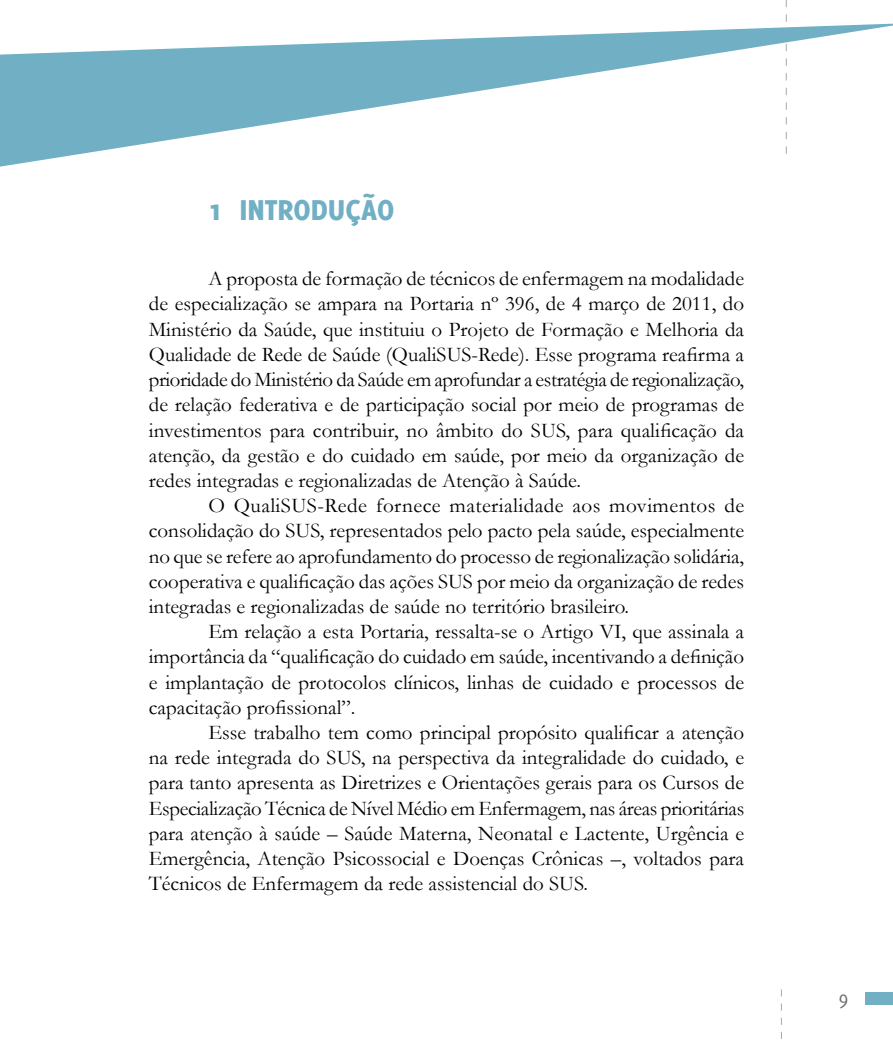
<style>
.page{position:relative;width:893px;height:1042px;background:#fff}
.page>*{position:absolute;margin:0;border:0;box-sizing:border-box;transform-origin:0 0}
.t1{font:800 31.5px "Delicious";color:#70afc4}
.t2{font:21px "Garamond";color:#000}
.t3{font:21px "Garamond";letter-spacing:-.02em;color:#000}
.t4{font:21px "Garamond";letter-spacing:.02em;color:#000}
.t5{font:21px "Delicious";color:#6d6e71}
</style>
<div class="page">
<svg style="left:786px;top:0;width:1px;height:22px"></svg>
<div style="left:866px;top:991px;width:27px;height:13px;background:#70afc4"></div>
<svg style="left:781px;top:989px;width:1px;height:50px"></svg>
<svg style="left:0;top:23px;width:893px;height:144px"></svg>
<p class="t1" style="left:208px;top:192px;width:188px">1 INTRODUÇÃO</p>
<p class="t2" style="left:208px;top:264px;width:537px">A proposta de formação de técnicos de enfermagem na modalidade</p>
<p class="t2" style="left:149px;top:290px;width:597px">de especialização se ampara na Portaria nº 396, de 4 março de 2011, do</p>
<p class="t2" style="left:149px;top:315px;width:597px">Ministério da Saúde, que instituiu o Projeto de Formação e Melhoria da</p>
<p class="t2" style="left:149px;top:340px;width:597px">Qualidade de Rede de Saúde (QualiSUS-Rede). Esse programa reafirma a</p>
<p class="t3" style="left:149px;top:365px;width:597px">prioridade do Ministério da Saúde em aprofundar a estratégia de regionalização,</p>
<p class="t2" style="left:149px;top:390px;width:597px">de relação federativa e de participação social por meio de programas de</p>
<p class="t2" style="left:149px;top:416px;width:597px">investimentos para contribuir, no âmbito do SUS, para qualificação da</p>
<p class="t2" style="left:149px;top:441px;width:597px">atenção, da gestão e do cuidado em saúde, por meio da organização de</p>
<p class="t2" style="left:149px;top:466px;width:434px">redes integradas e regionalizadas de Atenção à Saúde.</p>
<p class="t4" style="left:208px;top:491px;width:537px">O QualiSUS-Rede fornece materialidade aos movimentos de</p>
<p class="t2" style="left:149px;top:516px;width:597px">consolidação do SUS, representados pelo pacto pela saúde, especialmente</p>
<p class="t2" style="left:149px;top:542px;width:597px">no que se refere ao aprofundamento do processo de regionalização solidária,</p>
<p class="t2" style="left:149px;top:567px;width:597px">cooperativa e qualificação das ações SUS por meio da organização de redes</p>
<p class="t2" style="left:149px;top:592px;width:482px">integradas e regionalizadas de saúde no território brasileiro.</p>
<p class="t2" style="left:208px;top:617px;width:537px">Em relação a esta Portaria, ressalta-se o Artigo VI, que assinala a</p>
<p class="t2" style="left:149px;top:642px;width:597px">importância da “qualificação do cuidado em saúde, incentivando a definição</p>
<p class="t2" style="left:149px;top:668px;width:597px">e implantação de protocolos clínicos, linhas de cuidado e processos de</p>
<p class="t2" style="left:149px;top:693px;width:208px">capacitação profissional”.</p>
<p class="t2" style="left:208px;top:718px;width:537px">Esse trabalho tem como principal propósito qualificar a atenção</p>
<p class="t2" style="left:149px;top:743px;width:597px">na rede integrada do SUS, na perspectiva da integralidade do cuidado, e</p>
<p class="t2" style="left:149px;top:768px;width:597px">para tanto apresenta as Diretrizes e Orientações gerais para os Cursos de</p>
<p class="t2" style="left:149px;top:794px;width:597px">Especialização Técnica de Nível Médio em Enfermagem, nas áreas prioritárias</p>
<p class="t2" style="left:149px;top:819px;width:597px">para atenção à saúde – Saúde Materna, Neonatal e Lactente, Urgência e</p>
<p class="t2" style="left:149px;top:844px;width:597px">Emergência, Atenção Psicossocial e Doenças Crônicas –, voltados para</p>
<p class="t2" style="left:149px;top:869px;width:441px">Técnicos de Enfermagem da rede assistencial do SUS.</p>
<p class="t5" style="left:839px;top:986px;width:11px">9</p>
</div>
